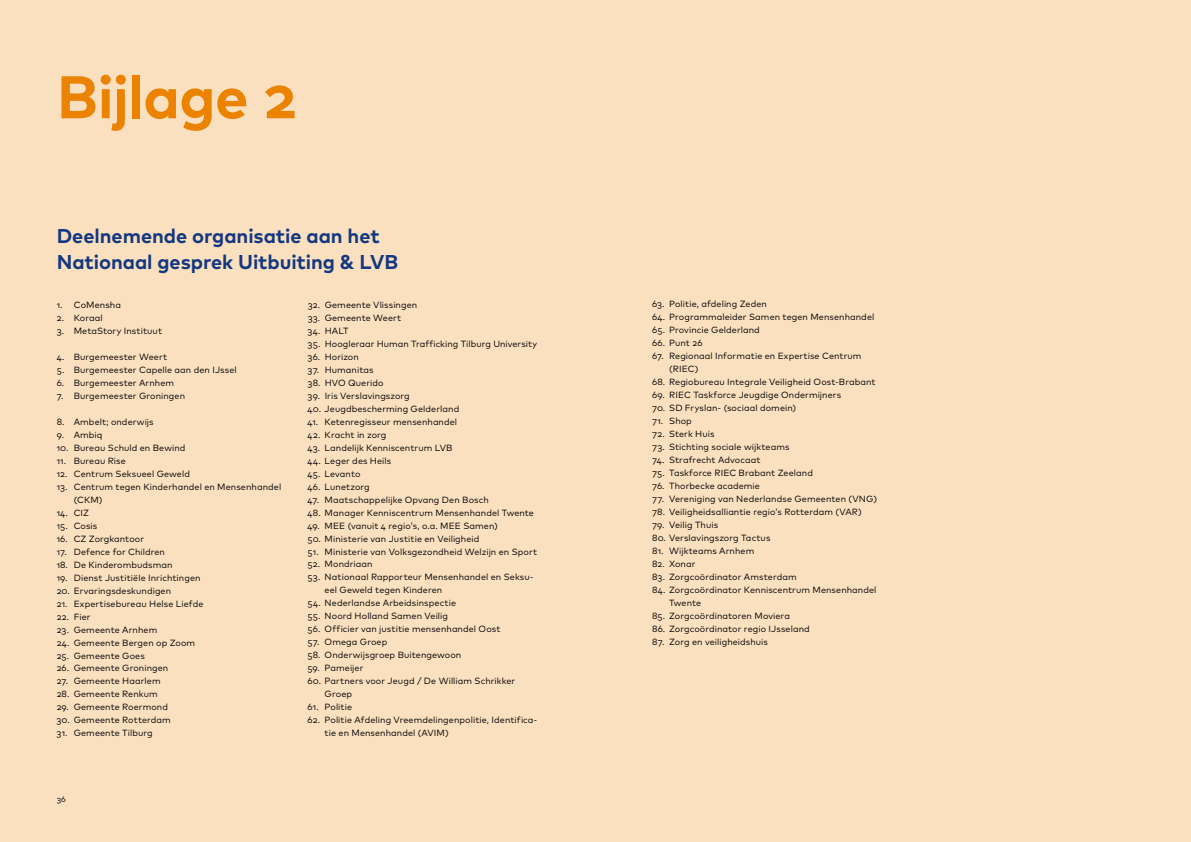
<style>
.page{position:relative;width:1191px;height:842px;background:#fff}
.page>*{position:absolute;margin:0;border:0;box-sizing:border-box;transform-origin:0 0}
.t1{font:700 60px "Mark OT";letter-spacing:-.015em;color:#eb8200}
.t2{font:700 20px/26px "Mark OT";letter-spacing:-.005em;color:#14387f}
.t3{font:9px/13px "Mark OT";letter-spacing:.01em;color:#000}
.t4{font:8px "Mark OT";color:#000}
</style>
<div class="page">
<div style="left:0;top:0;width:595px;height:842px;background:#fae0bf"></div>
<div style="left:595px;top:0;width:596px;height:842px;background:#fae0bf"></div>
<h1 class="t1" style="left:57px;top:58px;width:241px">Bijlage 2</h1>
<h2 class="t2" style="left:57px;top:222px;width:343px">Deelnemende organisatie aan het<br>Nationaal gesprek Uitbuiting &amp; LVB</h2>
<p class="t3" style="left:57px;top:298px;width:66px">1. CoMensha</p>
<p class="t3" style="left:57px;top:311px;width:47px">2. Koraal</p>
<p class="t3" style="left:57px;top:324px;width:107px">3. MetaStory Instituut</p>
<p class="t3" style="left:57px;top:350px;width:112px">4. Burgemeester Weert</p>
<p class="t3" style="left:57px;top:363px;width:181px">5. Burgemeester Capelle aan den IJssel</p>
<p class="t3" style="left:57px;top:376px;width:119px">6. Burgemeester Arnhem</p>
<p class="t3" style="left:57px;top:389px;width:130px">7. Burgemeester Groningen</p>
<p class="t3" style="left:57px;top:415px;width:98px">8. Ambelt; onderwijs</p>
<p class="t3" style="left:57px;top:428px;width:47px">9. Ambiq</p>
<p class="t3" style="left:57px;top:441px;width:130px">10. Bureau Schuld en Bewind</p>
<p class="t3" style="left:57px;top:454px;width:71px">11. Bureau Rise</p>
<p class="t3" style="left:57px;top:467px;width:135px">12. Centrum Seksueel Geweld</p>
<p class="t3" style="left:74px;top:480px;width:209px;text-indent:-17px">13. Centrum tegen Kinderhandel en Mensenhandel (CKM)</p>
<p class="t3" style="left:57px;top:506px;width:34px">14. CIZ</p>
<p class="t3" style="left:57px;top:519px;width:42px">15. Cosis</p>
<p class="t3" style="left:57px;top:532px;width:89px">16. CZ Zorgkantoor</p>
<p class="t3" style="left:57px;top:545px;width:110px">17. Defence for Children</p>
<p class="t3" style="left:57px;top:558px;width:117px">18. De Kinderombudsman</p>
<p class="t3" style="left:57px;top:571px;width:145px">19. Dienst Justitiële Inrichtingen</p>
<p class="t3" style="left:57px;top:584px;width:116px">20. Ervaringsdeskundigen</p>
<p class="t3" style="left:57px;top:597px;width:148px">21. Expertisebureau Helse Liefde</p>
<p class="t3" style="left:57px;top:610px;width:36px">22. Fier</p>
<p class="t3" style="left:57px;top:623px;width:102px">23. Gemeente Arnhem</p>
<p class="t3" style="left:57px;top:636px;width:140px">24. Gemeente Bergen op Zoom</p>
<p class="t3" style="left:57px;top:649px;width:90px">25. Gemeente Goes</p>
<p class="t3" style="left:57px;top:662px;width:113px">26. Gemeente Groningen</p>
<p class="t3" style="left:57px;top:675px;width:105px">27. Gemeente Haarlem</p>
<p class="t3" style="left:57px;top:688px;width:103px">28. Gemeente Renkum</p>
<p class="t3" style="left:57px;top:701px;width:113px">29. Gemeente Roermond</p>
<p class="t3" style="left:57px;top:714px;width:116px">30. Gemeente Rotterdam</p>
<p class="t3" style="left:57px;top:727px;width:98px">31. Gemeente Tilburg</p>
<p class="t3" style="left:308px;top:298px;width:111px">32. Gemeente Vlissingen</p>
<p class="t3" style="left:308px;top:311px;width:95px">33. Gemeente Weert</p>
<p class="t3" style="left:308px;top:324px;width:43px">34. HALT</p>
<p class="t3" style="left:308px;top:337px;width:231px">35. Hoogleraar Human Trafficking Tilburg University</p>
<p class="t3" style="left:308px;top:350px;width:53px">36. Horizon</p>
<p class="t3" style="left:308px;top:363px;width:67px">37. Humanitas</p>
<p class="t3" style="left:308px;top:376px;width:77px">38. HVO Querido</p>
<p class="t3" style="left:308px;top:389px;width:104px">39. Iris Verslavingszorg</p>
<p class="t3" style="left:308px;top:402px;width:153px">40. Jeugdbescherming Gelderland</p>
<p class="t3" style="left:308px;top:415px;width:151px">41. Ketenregisseur mensenhandel</p>
<p class="t3" style="left:308px;top:428px;width:80px">42. Kracht in zorg</p>
<p class="t3" style="left:308px;top:441px;width:146px">43. Landelijk Kenniscentrum LVB</p>
<p class="t3" style="left:308px;top:454px;width:85px">44. Leger des Heils</p>
<p class="t3" style="left:308px;top:467px;width:54px">45. Levanto</p>
<p class="t3" style="left:308px;top:480px;width:64px">46. Lunetzorg</p>
<p class="t3" style="left:308px;top:493px;width:183px">47. Maatschappelijke Opvang Den Bosch</p>
<p class="t3" style="left:308px;top:506px;width:228px">48. Manager Kenniscentrum Mensenhandel Twente</p>
<p class="t3" style="left:308px;top:519px;width:192px">49. MEE (vanuit 4 regio’s, o.a. MEE Samen)</p>
<p class="t3" style="left:308px;top:532px;width:173px">50. Ministerie van Justitie en Veiligheid</p>
<p class="t3" style="left:308px;top:545px;width:231px">51. Ministerie van Volksgezondheid Welzijn en Sport</p>
<p class="t3" style="left:308px;top:558px;width:67px">52. Mondriaan</p>
<p class="t3" style="left:325px;top:571px;width:210px;text-indent:-17px">53. Nationaal Rapporteur Mensenhandel en Seksu&shy;eel Geweld tegen Kinderen</p>
<p class="t3" style="left:308px;top:597px;width:150px">54. Nederlandse Arbeidsinspectie</p>
<p class="t3" style="left:307px;top:610px;width:142px">55. Noord Holland Samen Veilig</p>
<p class="t3" style="left:307px;top:623px;width:194px">56. Officier van justitie mensenhandel Oost</p>
<p class="t3" style="left:307px;top:636px;width:81px">57. Omega Groep</p>
<p class="t3" style="left:307px;top:649px;width:155px">58. Onderwijsgroep Buitengewoon</p>
<p class="t3" style="left:307px;top:662px;width:57px">59. Pameijer</p>
<p class="t3" style="left:325px;top:675px;width:192px;text-indent:-17px">60. Partners voor Jeugd / De William Schrikker<br>Groep</p>
<p class="t3" style="left:307px;top:701px;width:46px">61. Politie</p>
<p class="t3" style="left:325px;top:714px;width:214px;text-indent:-17px">62. Politie Afdeling Vreemdelingenpolitie, Identifica&shy;tie en Mensenhandel (AVIM)</p>
<p class="t4" style="left:57px;top:794px;width:11px">36</p>
<p class="t3" style="left:652px;top:298px;width:116px">63. Politie, afdeling Zeden</p>
<p class="t3" style="left:652px;top:311px;width:224px">64. Programmaleider Samen tegen Mensenhandel</p>
<p class="t3" style="left:652px;top:324px;width:109px">65. Provincie Gelderland</p>
<p class="t3" style="left:652px;top:337px;width:52px">66. Punt 26</p>
<p class="t3" style="left:669px;top:350px;width:194px;text-indent:-17px">67. Regionaal Informatie en Expertise Centrum (RIEC)</p>
<p class="t3" style="left:652px;top:376px;width:225px">68. Regiobureau Integrale Veiligheid Oost-Brabant</p>
<p class="t3" style="left:652px;top:389px;width:190px">69. RIEC Taskforce Jeugdige Ondermijners</p>
<p class="t3" style="left:652px;top:402px;width:145px">70. SD Fryslan- (sociaal domein)</p>
<p class="t3" style="left:652px;top:415px;width:41px">71. Shop</p>
<p class="t3" style="left:652px;top:428px;width:64px">72. Sterk Huis</p>
<p class="t3" style="left:652px;top:441px;width:139px">73. Stichting sociale wijkteams</p>
<p class="t3" style="left:652px;top:454px;width:110px">74. Strafrecht Advocaat</p>
<p class="t3" style="left:652px;top:467px;width:162px">75. Taskforce RIEC Brabant Zeeland</p>
<p class="t3" style="left:652px;top:480px;width:109px">76. Thorbecke academie</p>
<p class="t3" style="left:652px;top:493px;width:226px">77. Vereniging van Nederlandse Gemeenten (VNG)</p>
<p class="t3" style="left:652px;top:506px;width:211px">78. Veiligheidsalliantie regio’s Rotterdam (VAR)</p>
<p class="t3" style="left:652px;top:519px;width:68px">79. Veilig Thuis</p>
<p class="t3" style="left:652px;top:532px;width:120px">80. Verslavingszorg Tactus</p>
<p class="t3" style="left:652px;top:545px;width:104px">81. Wijkteams Arnhem</p>
<p class="t3" style="left:652px;top:558px;width:45px">82. Xonar</p>
<p class="t3" style="left:652px;top:571px;width:146px">83. Zorgcoördinator Amsterdam</p>
<p class="t3" style="left:669px;top:584px;width:209px;text-indent:-17px">84. Zorgcoördinator Kenniscentrum Mensenhandel<br>Twente</p>
<p class="t3" style="left:652px;top:610px;width:139px">85. Zorgcoördinatoren Moviera</p>
<p class="t3" style="left:652px;top:623px;width:159px">86. Zorgcoördinator regio IJsseland</p>
<p class="t3" style="left:652px;top:635px;width:117px">87. Zorg en veiligheidshuis</p>
</div>
